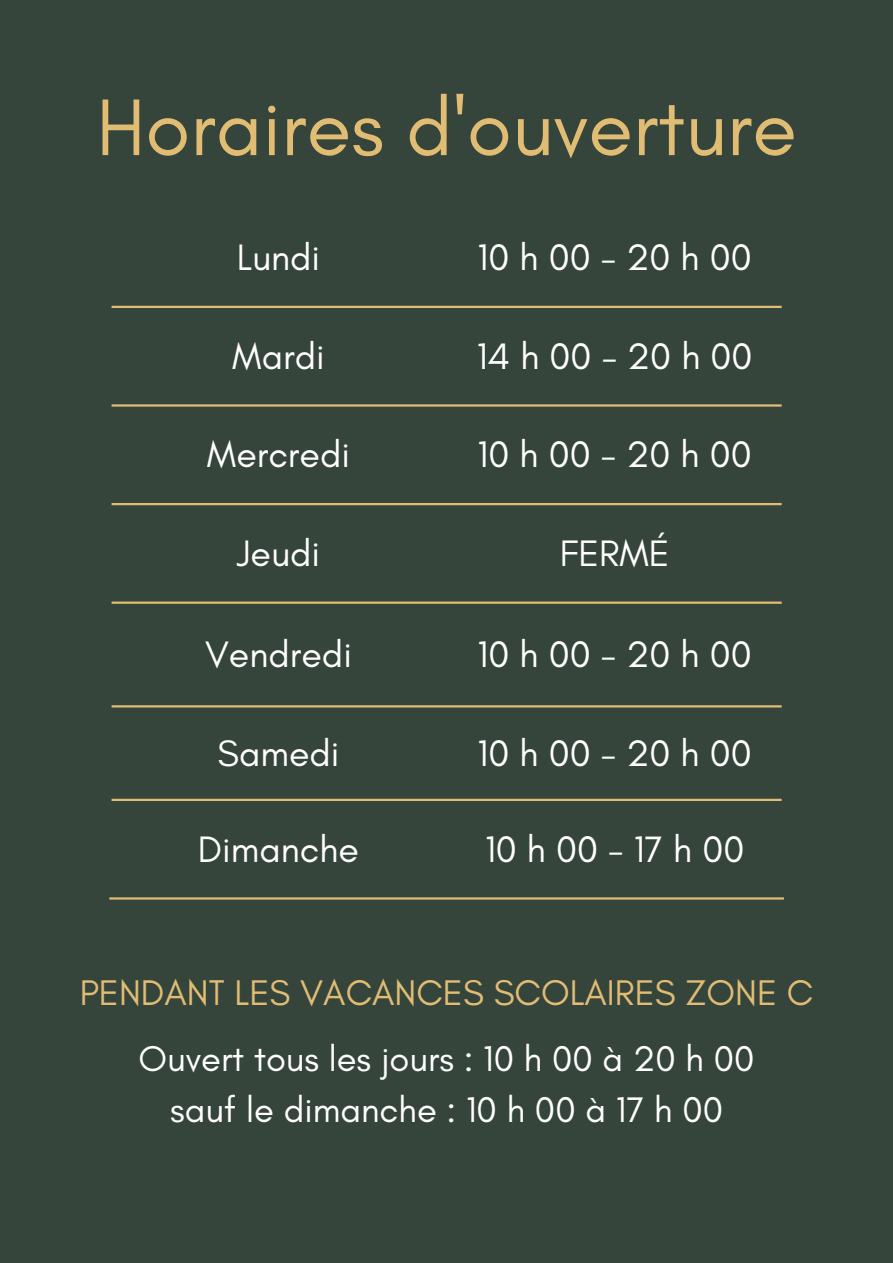
<style>
.page{position:relative;width:893px;height:1263px;background:#36453c}
.page>*{position:absolute;margin:0;border:0;box-sizing:border-box;transform-origin:0 0}
.t1{font:81.75px "Glacial Indifference";color:#e1bd74}
.t2{font:37.5px "Glacial Indifference";color:#fff}
.t3{font:36.3px/50.6px "Glacial Indifference";color:#fff;text-align:center}
.t4{font:36.3px "Glacial Indifference";color:#e1bd74}
</style>
<div class="page">
<hr style="left:112px;top:306px;width:669px;height:2px;background:#e1bd74">
<hr style="left:112px;top:404px;width:669px;height:3px;background:#e1bd74">
<hr style="left:112px;top:503px;width:669px;height:2px;background:#e1bd74">
<hr style="left:112px;top:601px;width:669px;height:3px;background:#e1bd74">
<hr style="left:112px;top:705px;width:669px;height:2px;background:#e1bd74">
<hr style="left:112px;top:799px;width:669px;height:2px;background:#e1bd74">
<hr style="left:109px;top:897px;width:675px;height:2px;background:#e1bd74">
<h1 class="t1" style="left:96px;top:82px;width:702px">Horaires d'ouverture</h1>
<p class="t2" style="left:237px;top:237px;width:85px">Lundi</p>
<p class="t2" style="left:477px;top:237px;width:276px">10 h 00 - 20 h 00</p>
<p class="t2" style="left:232px;top:335px;width:94px">Mardi</p>
<p class="t2" style="left:477px;top:335px;width:277px">14 h 00 - 20 h 00</p>
<p class="t2" style="left:207px;top:434px;width:145px">Mercredi</p>
<p class="t2" style="left:477px;top:434px;width:276px">10 h 00 - 20 h 00</p>
<p class="t2" style="left:237px;top:532px;width:85px">Jeudi</p>
<p class="t2" style="left:559px;top:532px;width:112px">FERMÉ</p>
<p class="t2" style="left:205px;top:634px;width:148px">Vendredi</p>
<p class="t2" style="left:477px;top:634px;width:276px">10 h 00 - 20 h 00</p>
<p class="t2" style="left:217px;top:732px;width:123px">Samedi</p>
<p class="t2" style="left:477px;top:732px;width:276px">10 h 00 - 20 h 00</p>
<p class="t2" style="left:198px;top:828px;width:163px">Dimanche</p>
<p class="t2" style="left:485px;top:828px;width:261px">10 h 00 - 17 h 00</p>
<p class="t4" style="left:80px;top:972px;width:735px">PENDANT LES VACANCES SCOLAIRES ZONE C</p>
<p class="t3" style="left:139px;top:1034px;width:617px">Ouvert tous les jours : 10 h 00 à 20 h 00 sauf le dimanche : 10 h 00 à 17 h 00</p>
</div>
